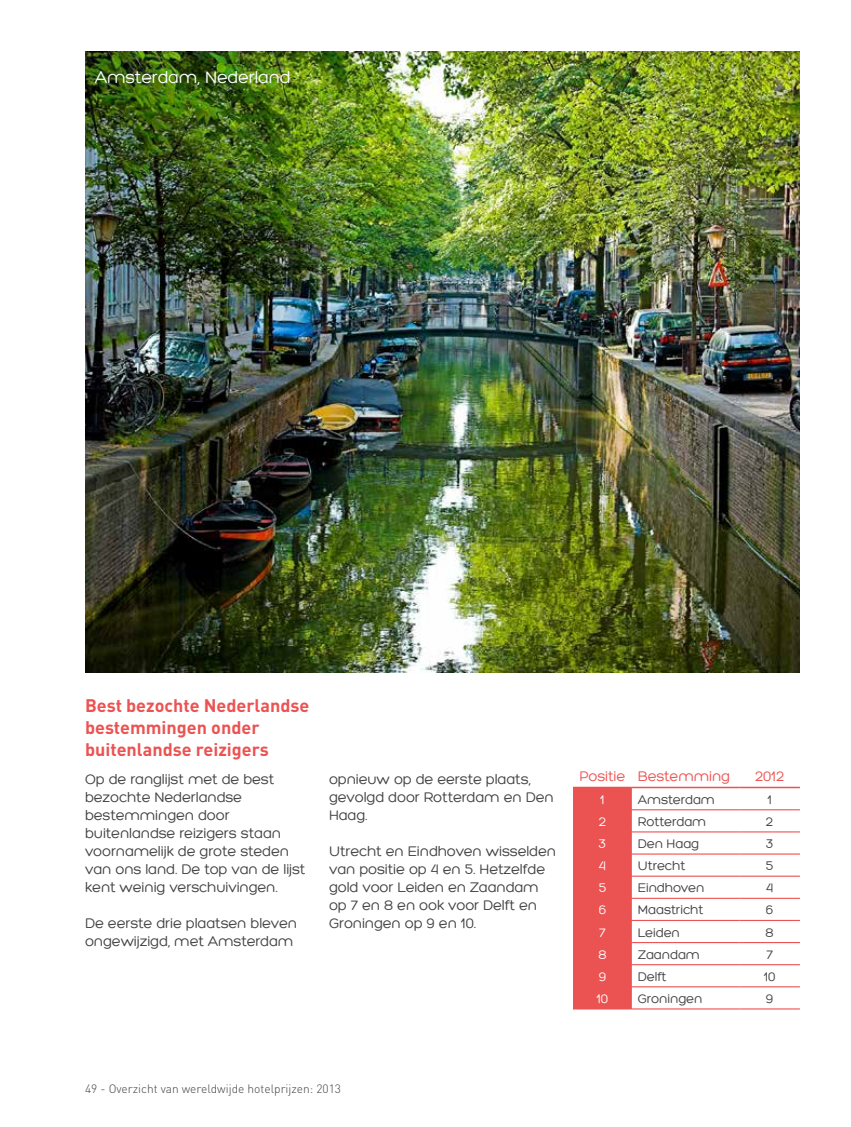
<style>
.page{position:relative;width:851px;height:1127px;background:#fff}
.page>*{position:absolute;margin:0;border:0;box-sizing:border-box;transform-origin:0 0}
.t1{font:700 18px/21.6px "DIN Pro";color:#eb5352}
.t2{font:300 18px "Hotels Sans TTF";color:#fff}
.t3{font:300 15px/18px "Hotels Sans TTF";color:#414042}
.t4{font:300 15px "Hotels Sans TTF";color:#eb5352}
.t5{font:300 13.5px "Hotels Sans TTF";color:#414042}
.t6{font:300 13.5px "Hotels Sans TTF";color:#fff}
.t7{font:300 12px "DIN Pro";color:#414042}
</style>
<div class="page">
<img style="left:85px;top:51px;width:714px;height:621px">
<div style="left:573px;top:788px;width:58px;height:220px;background:#eb5352"></div>
<hr style="left:573px;top:787px;width:58px;height:1px;background:#eb5352">
<hr style="left:631px;top:787px;width:108px;height:1px;background:#eb5352">
<hr style="left:739px;top:787px;width:60px;height:1px;background:#eb5352">
<hr style="left:573px;top:809px;width:58px;height:1px;background:#eb5352">
<hr style="left:631px;top:809px;width:108px;height:1px;background:#eb5352">
<hr style="left:739px;top:809px;width:60px;height:1px;background:#eb5352">
<hr style="left:573px;top:831px;width:58px;height:1px;background:#eb5352">
<hr style="left:573px;top:853px;width:58px;height:1px;background:#eb5352">
<hr style="left:573px;top:875px;width:58px;height:2px;background:#eb5352">
<hr style="left:573px;top:898px;width:58px;height:1px;background:#eb5352">
<hr style="left:573px;top:920px;width:58px;height:1px;background:#eb5352">
<hr style="left:573px;top:942px;width:58px;height:1px;background:#eb5352">
<hr style="left:573px;top:964px;width:58px;height:1px;background:#eb5352">
<hr style="left:573px;top:986px;width:58px;height:1px;background:#eb5352">
<hr style="left:573px;top:1008px;width:58px;height:1px;background:#eb5352">
<hr style="left:631px;top:831px;width:108px;height:1px;background:#eb5352">
<hr style="left:739px;top:831px;width:60px;height:1px;background:#eb5352">
<hr style="left:631px;top:853px;width:108px;height:1px;background:#eb5352">
<hr style="left:739px;top:853px;width:60px;height:1px;background:#eb5352">
<hr style="left:631px;top:875px;width:108px;height:2px;background:#eb5352">
<hr style="left:739px;top:875px;width:60px;height:2px;background:#eb5352">
<hr style="left:631px;top:898px;width:108px;height:1px;background:#eb5352">
<hr style="left:739px;top:898px;width:60px;height:1px;background:#eb5352">
<hr style="left:631px;top:920px;width:108px;height:1px;background:#eb5352">
<hr style="left:739px;top:920px;width:60px;height:1px;background:#eb5352">
<hr style="left:631px;top:942px;width:108px;height:1px;background:#eb5352">
<hr style="left:739px;top:942px;width:60px;height:1px;background:#eb5352">
<hr style="left:631px;top:964px;width:108px;height:1px;background:#eb5352">
<hr style="left:739px;top:964px;width:60px;height:1px;background:#eb5352">
<hr style="left:631px;top:986px;width:108px;height:1px;background:#eb5352">
<hr style="left:739px;top:986px;width:60px;height:1px;background:#eb5352">
<hr style="left:631px;top:1008px;width:108px;height:1px;background:#eb5352">
<hr style="left:739px;top:1008px;width:60px;height:1px;background:#eb5352">
<p class="t2" style="left:95px;top:68px;width:197px">Amsterdam, Nederland</p>
<p class="t1" style="left:85px;top:694px;width:226px">Best bezochte Nederlandse bestemmingen onder buitenlandse reizigers</p>
<p class="t3" style="left:85px;top:771px;width:222px">Op de ranglijst met de best bezochte Nederlandse bestemmingen door buitenlandse reizigers staan voornamelijk de grote steden van ons land. De top van de lijst kent weinig verschuivingen.</p>
<p class="t3" style="left:85px;top:915px;width:213px">De eerste drie plaatsen bleven ongewijzigd, met Amsterdam</p>
<p class="t3" style="left:329px;top:771px;width:226px">opnieuw op de eerste plaats, gevolgd door Rotterdam en Den<br>Haag.</p>
<p class="t3" style="left:329px;top:843px;width:228px">Utrecht en Eindhoven wisselden van positie op 4 en 5. Hetzelfde gold voor Leiden en Zaandam op 7 en 8 en ook voor Delft en<br>Groningen op 9 en 10.</p>
<p class="t4" style="left:579px;top:769px;width:152px">Positie Bestemming</p>
<p class="t4" style="left:755px;top:769px;width:30px">2012</p>
<p class="t6" style="left:600px;top:792px;width:6px">1</p>
<p class="t5" style="left:637px;top:792px;width:78px">Amsterdam</p>
<p class="t5" style="left:767px;top:792px;width:6px">1</p>
<p class="t6" style="left:598px;top:814px;width:9px">2</p>
<p class="t5" style="left:637px;top:814px;width:70px">Rotterdam</p>
<p class="t5" style="left:765px;top:814px;width:9px">2</p>
<p class="t6" style="left:599px;top:836px;width:8px">3</p>
<p class="t5" style="left:637px;top:836px;width:63px">Den Haag</p>
<p class="t5" style="left:766px;top:836px;width:8px">3</p>
<p class="t6" style="left:598px;top:858px;width:9px">4</p>
<p class="t5" style="left:637px;top:858px;width:49px">Utrecht</p>
<p class="t5" style="left:765px;top:858px;width:9px">5</p>
<p class="t6" style="left:598px;top:881px;width:9px">5</p>
<p class="t5" style="left:637px;top:881px;width:68px">Eindhoven</p>
<p class="t5" style="left:766px;top:881px;width:9px">4</p>
<p class="t6" style="left:598px;top:903px;width:9px">6</p>
<p class="t5" style="left:637px;top:903px;width:67px">Maastricht</p>
<p class="t5" style="left:765px;top:903px;width:9px">6</p>
<p class="t6" style="left:599px;top:925px;width:8px">7</p>
<p class="t5" style="left:637px;top:925px;width:43px">Leiden</p>
<p class="t5" style="left:765px;top:925px;width:10px">8</p>
<p class="t6" style="left:598px;top:947px;width:10px">8</p>
<p class="t5" style="left:637px;top:947px;width:63px">Zaandam</p>
<p class="t5" style="left:766px;top:947px;width:8px">7</p>
<p class="t6" style="left:598px;top:969px;width:9px">9</p>
<p class="t5" style="left:637px;top:969px;width:30px">Delft</p>
<p class="t5" style="left:763px;top:969px;width:13px">10</p>
<p class="t6" style="left:596px;top:991px;width:13px">10</p>
<p class="t5" style="left:637px;top:991px;width:66px">Groningen</p>
<p class="t5" style="left:765px;top:991px;width:9px">9</p>
<p class="t7" style="left:85px;top:1080px;width:257px">49 - Overzicht van wereldwijde hotelprijzen: 2013</p>
</div>
